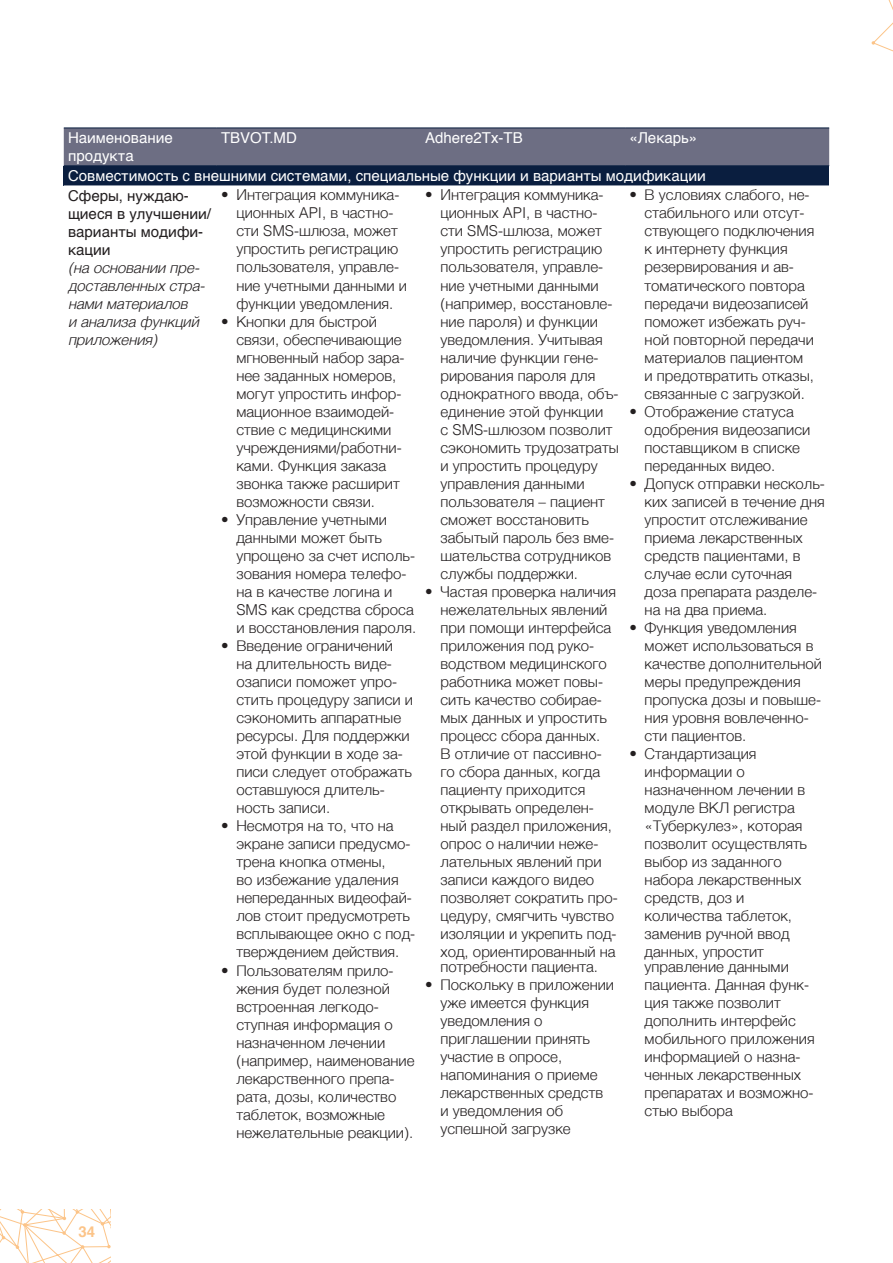
<style>
.page{position:relative;width:893px;height:1263px;background:#fff}
.page>*{position:absolute;margin:0;border:0;box-sizing:border-box;transform-origin:0 0}
.testo-tabella-10pt{font:300 15px/18px "Helvetica";color:#231f20}
.testo-tabella-10pt-2{font:italic 300 15px/18px "Helvetica";color:#231f20}
.testo-tabella-10pt-3{font:15px/18px "Helvetica";color:#fff}
.t1{font:700 15px "Helvetica";color:#fcc488}
.s1{font-weight:400;font-style:normal}
</style>
<div class="page">
<svg style="left:871px;top:0;width:22px;height:52px"></svg>
<svg style="left:0;top:1210px;width:111px;height:53px"></svg>
<div style="left:64px;top:129px;width:765px;height:36px;background:#6d6e83"></div>
<div style="left:64px;top:166px;width:765px;height:19px;background:#0a1e3f"></div>
<hr style="left:64px;top:165px;width:153px;height:1px;background:#0a1e3f">
<hr style="left:217px;top:165px;width:204px;height:1px;background:#0a1e3f">
<hr style="left:421px;top:165px;width:204px;height:1px;background:#0a1e3f">
<hr style="left:625px;top:165px;width:204px;height:1px;background:#0a1e3f">
<hr style="left:64px;top:128px;width:153px;height:1px;background:#0a1e3f">
<hr style="left:217px;top:128px;width:204px;height:1px;background:#0a1e3f">
<hr style="left:421px;top:128px;width:204px;height:1px;background:#0a1e3f">
<hr style="left:625px;top:128px;width:204px;height:1px;background:#0a1e3f">
<p class="testo-tabella-10pt-3" style="left:68px;top:130px;width:106px">Наименование продукта</p>
<p class="testo-tabella-10pt-3" style="left:221px;top:130px;width:77px">TBVOT.MD</p>
<p class="testo-tabella-10pt-3" style="left:425px;top:130px;width:99px">Adhere2Tx-TB</p>
<p class="testo-tabella-10pt-3" style="left:629px;top:130px;width:69px">«Лекарь»</p>
<p class="testo-tabella-10pt-3" style="left:68px;top:167px;width:639px">Совместимость с внешними системами, специальные функции и варианты модификации</p>
<p class="testo-tabella-10pt-2" style="left:68px;top:186px;width:145px"><span class="s1">Сферы, нуждаю&shy;щиеся в улучшении/ варианты модифи&shy;кации<br></span>(на основании пре&shy;доставленных стра&shy;нами материалов<br>и анализа функций приложения)</p>
<p class="testo-tabella-10pt" style="left:236px;top:185px;width:172px;text-indent:-15px">• Интеграция коммуника&shy;ционных API, в частно&shy;сти SMS-шлюза, может упростить регистрацию пользователя, управле&shy;ние учетными данными и функции уведомления.</p>
<p class="testo-tabella-10pt" style="left:645px;top:185px;width:171px;text-indent:-15px">• В условиях слабого, не&shy;стабильного или отсут&shy;ствующего подключения к интернету функция резервирования и ав&shy;томатического повтора передачи видеозаписей поможет избежать руч&shy;ной повторной передачи материалов пациентом и предотвратить отказы, связанные с загрузкой.</p>
<p class="testo-tabella-10pt" style="left:645px;top:401px;width:167px;text-indent:-15px">• Отображение статуса одобрения видеозаписи поставщиком в списке переданных видео.</p>
<p class="testo-tabella-10pt" style="left:645px;top:473px;width:182px;text-indent:-15px">• Допуск отправки несколь&shy;ких записей в течение дня упростит отслеживание приема лекарственных средств пациентами, в случае если суточная доза препарата разделе&shy;на на два приема.</p>
<p class="testo-tabella-10pt" style="left:645px;top:617px;width:179px;text-indent:-15px">• Функция уведомления может использоваться в качестве дополнительной меры предупреждения пропуска дозы и повыше&shy;ния уровня вовлеченно&shy;сти пациентов.</p>
<p class="testo-tabella-10pt" style="left:645px;top:743px;width:164px;text-indent:-15px">• Стандартизация информации о назначенном лечении в модуле ВКЛ регистра «Туберкулез», которая позволит осуществлять выбор из заданного набора лекарственных средств, доз и количества таблеток, заменив ручной ввод данных, упростит</p>
<p class="testo-tabella-10pt" style="left:441px;top:185px;width:180px;text-indent:-15px">• Интеграция коммуника&shy;ционных API, в частно&shy;сти SMS-шлюза, может упростить регистрацию пользователя, управле&shy;ние учетными данными (например, восстановле&shy;ние пароля) и функции уведомления. Учитывая наличие функции гене&shy;рирования пароля для однократного ввода, объ&shy;единение этой функции<br>с SMS-шлюзом позволит сэкономить трудозатраты и упростить процедуру управления данными пользователя – пациент сможет восстановить забытый пароль без вме&shy;шательства сотрудников службы поддержки.</p>
<p class="testo-tabella-10pt" style="left:441px;top:581px;width:179px;text-indent:-15px">• Частая проверка наличия нежелательных явлений при помощи интерфейса приложения под руко&shy;водством медицинского работника может повы&shy;сить качество собирае&shy;мых данных и упростить процесс сбора данных.<br>В отличие от пассивно&shy;го сбора данных, когда пациенту приходится открывать определен&shy;ный раздел приложения, опрос о наличии неже&shy;лательных явлений при записи каждого видео позволяет сократить про&shy;цедуру, смягчить чувство изоляции и укрепить под&shy;ход, ориентированный на</p>
<p class="testo-tabella-10pt" style="left:236px;top:311px;width:170px;text-indent:-15px">• Кнопки для быстрой связи, обеспечивающие мгновенный набор зара&shy;нее заданных номеров, могут упростить инфор&shy;мационное взаимодей&shy;ствие с медицинскими учреждениями/работни&shy;ками. Функция заказа звонка также расширит возможности связи.</p>
<p class="testo-tabella-10pt" style="left:236px;top:509px;width:181px;text-indent:-15px">• Управление учетными данными может быть упрощено за счет исполь&shy;зования номера телефо&shy;на в качестве логина и<br>SMS как средства сброса и восстановления пароля.</p>
<p class="testo-tabella-10pt" style="left:236px;top:635px;width:178px;text-indent:-15px">• Введение ограничений<br>на длительность виде&shy;озаписи поможет упро&shy;стить процедуру записи и сэкономить аппаратные ресурсы. Для поддержки этой функции в ходе за&shy;писи следует отображать оставшуюся длитель&shy;ность записи.</p>
<p class="testo-tabella-10pt" style="left:236px;top:815px;width:180px;text-indent:-15px">• Несмотря на то, что на экране записи предусмо&shy;трена кнопка отмены,<br>во избежание удаления непереданных видеофай&shy;лов стоит предусмотреть всплывающее окно с под&shy;тверждением действия.</p>
<p class="testo-tabella-10pt" style="left:236px;top:960px;width:180px;text-indent:-15px">• Пользователям прило&shy;жения будет полезной встроенная легкодо&shy;ступная информация о назначенном лечении (например, наименование лекарственного препа&shy;рата, дозы, количество таблеток, возможные нежелательные реакции).</p>
<p class="testo-tabella-10pt" style="left:441px;top:956px;width:159px">потребности пациента.</p>
<p class="testo-tabella-10pt" style="left:645px;top:956px;width:146px">управление данными</p>
<p class="testo-tabella-10pt" style="left:645px;top:974px;width:171px">пациента. Данная функ&shy;ция также позволит дополнить интерфейс мобильного приложения информацией о назна&shy;ченных лекарственных препаратах и возможно&shy;стью выбора</p>
<p class="testo-tabella-10pt" style="left:441px;top:974px;width:175px;text-indent:-15px">• Поскольку в приложении уже имеется функция уведомления о приглашении принять участие в опросе, напоминания о приеме лекарственных средств и уведомления об успешной загрузке</p>
<p class="t1" style="left:78px;top:1220px;width:18px">34</p>
</div>
